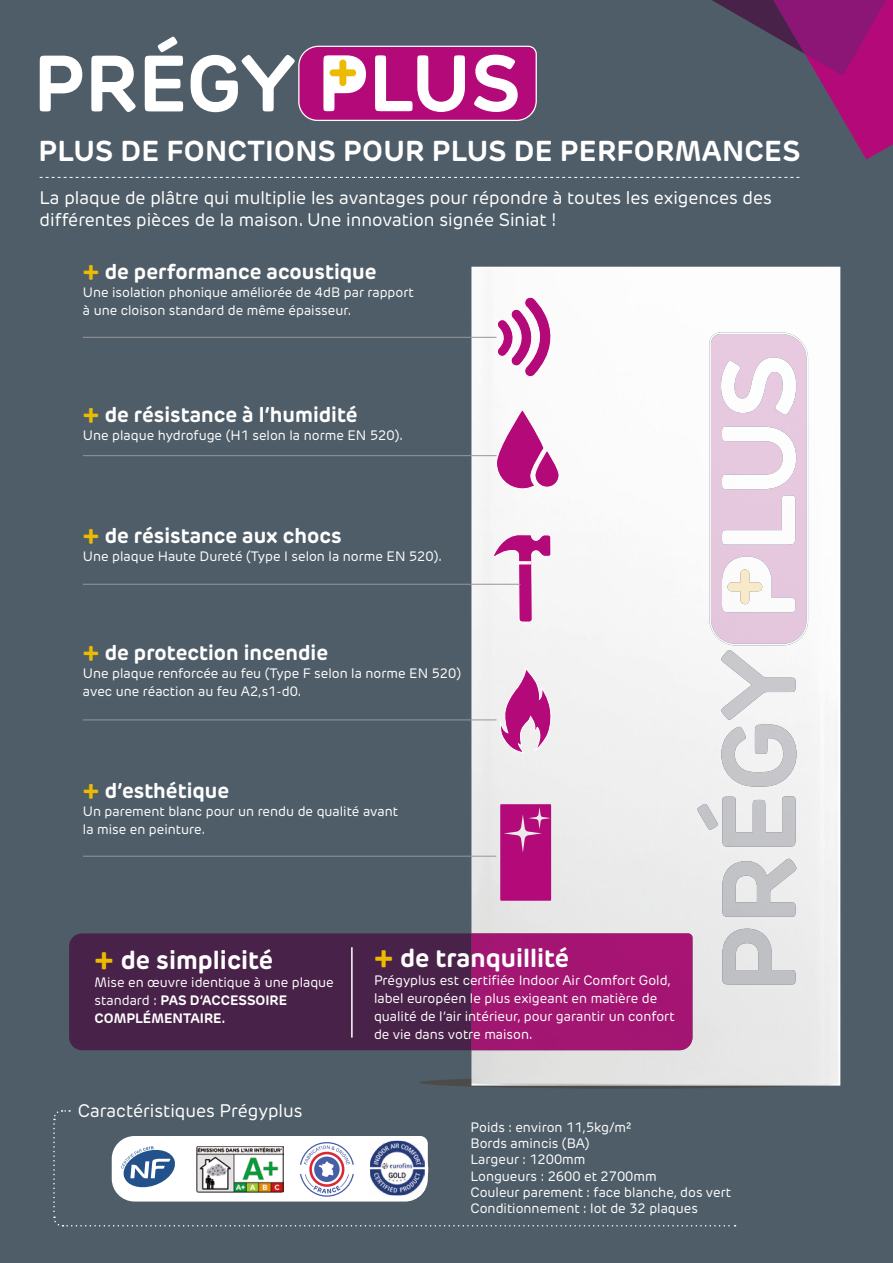
<style>
.page{position:relative;width:893px;height:1263px;background:#4e5d68}
.page>*{position:absolute;margin:0;border:0;box-sizing:border-box;transform-origin:0 0}
.t1{font:700 28.5px "New Rubrik Edge";letter-spacing:.01em;color:#fff}
.t2{font:700 25.5px "New Rubrik Edge";color:#fff}
.t3{font:700 21px "New Rubrik Edge";color:#fff}
.t4{font:18px/21.6px "New Rubrik Edge";color:#fff}
.t5{font:13.5px/18px "New Rubrik Edge";color:#fff}
.s1{font-size:27px;color:#ecba00}
.s2{font-size:31.5px;color:#ecba00}
.s3{font-weight:700}
</style>
<div class="page">
<svg style="left:420px;top:1077px;width:419px;height:12px"></svg>
<svg style="left:40px;top:177px;width:759px;height:1px"></svg>
<img style="left:471px;top:267px;width:369px;height:818px">
<svg style="left:712px;top:0;width:181px;height:159px"></svg>
<svg style="left:496px;top:296px;width:60px;height:81px;background:#e1a3cb"></svg>
<svg style="left:535px;top:450px;width:24px;height:37px"></svg>
<div style="left:535px;top:450px;width:24px;height:37px;border:1px solid #fff;border-radius:12px"></div>
<svg style="left:496px;top:409px;width:48px;height:80px;background:#cf67ab"></svg>
<svg style="left:493px;top:534px;width:58px;height:123px;background:#e7c0d9"></svg>
<svg style="left:500px;top:668px;width:52px;height:85px;background:#d586b9"></svg>
<hr style="left:83px;top:337px;width:413px;height:1px;background:#979697">
<hr style="left:83px;top:455px;width:413px;height:1px;background:#979697">
<hr style="left:83px;top:584px;width:438px;height:1px;background:#979697">
<hr style="left:83px;top:719px;width:413px;height:1px;background:#979697">
<hr style="left:83px;top:856px;width:413px;height:1px;background:#979697">
<div style="left:69px;top:933px;width:402px;height:117px;background:#492249"></div>
<div style="left:471px;top:933px;width:221px;height:117px;background:#a31672"></div>
<svg style="left:40px;top:56px;width:42px;height:55px"></svg>
<svg style="left:91px;top:56px;width:45px;height:56px"></svg>
<svg style="left:145px;top:37px;width:38px;height:74px"></svg>
<svg style="left:190px;top:45px;width:347px;height:76px"></svg>
<svg style="left:500px;top:804px;width:51px;height:97px;background:#b7177f"></svg>
<img style="left:709px;top:332px;width:99px;height:313px">
<img style="left:722px;top:929px;width:73px;height:55px">
<img style="left:722px;top:859px;width:74px;height:58px">
<img style="left:697px;top:796px;width:98px;height:51px">
<img style="left:721px;top:724px;width:75px;height:63px">
<img style="left:721px;top:650px;width:74px;height:70px">
<img style="left:722px;top:556px;width:73px;height:56px">
<img style="left:722px;top:495px;width:73px;height:50px">
<img style="left:722px;top:427px;width:74px;height:62px">
<img style="left:721px;top:357px;width:75px;height:58px">
<img style="left:727px;top:569px;width:35px;height:35px">
<hr style="left:351px;top:947px;width:2px;height:90px;background:#fff">
<svg style="left:53px;top:1110px;width:683px;height:117px"></svg>
<h1 class="t1" style="left:39px;top:133px;width:763px">PLUS DE FONCTIONS POUR PLUS DE PERFORMANCES</h1>
<h3 class="t4" style="left:40px;top:187px;width:734px">La plaque de plâtre qui multiplie les avantages pour répondre à toutes les exigences des différentes pièces de la maison. Une innovation signée Siniat !</h3>
<h3 class="t3" style="left:83px;top:259px;width:295px"><span class="s1">+</span> de performance acoustique</h3>
<p class="t5" style="left:83px;top:283px;width:332px">Une isolation phonique améliorée de 4dB par rapport à une cloison standard de même épaisseur.</p>
<h3 class="t3" style="left:83px;top:401px;width:276px"><span class="s1">+</span> de résistance à l’humidité</h3>
<p class="t5" style="left:83px;top:426px;width:321px">Une plaque hydrofuge (H1 selon la norme EN 520).</p>
<h3 class="t3" style="left:83px;top:522px;width:260px"><span class="s1">+</span> de résistance aux chocs</h3>
<p class="t5" style="left:83px;top:547px;width:360px">Une plaque Haute Dureté (Type I selon la norme EN 520).</p>
<h3 class="t3" style="left:83px;top:639px;width:247px"><span class="s1">+</span> de protection incendie</h3>
<p class="t5" style="left:83px;top:664px;width:380px">Une plaque renforcée au feu (Type F selon la norme EN 520) avec une réaction au feu A2,s1-d0.</p>
<h3 class="t3" style="left:83px;top:778px;width:148px"><span class="s1">+</span> d’esthétique</h3>
<p class="t5" style="left:83px;top:803px;width:317px">Un parement blanc pour un rendu de qualité avant la mise en peinture.</p>
<h2 class="t2" style="left:95px;top:944px;width:180px"><span class="s2">+</span> de simplicité</h2>
<p class="t5" style="left:95px;top:973px;width:241px">Mise en œuvre identique à une plaque standard : <span class="s3">PAS D’ACCESSOIRE<br>COMPLÉMENTAIRE.</span></p>
<h3 class="t4" style="left:78px;top:1100px;width:226px">Caractéristiques Prégyplus</h3>
<h2 class="t2" style="left:374px;top:942px;width:197px"><span class="s2">+</span> de tranquillité</h2>
<p class="t5" style="left:374px;top:971px;width:302px">Prégyplus est certifiée Indoor Air Comfort Gold, label européen le plus exigeant en matière de qualité de l’air intérieur, pour garantir un confort de vie dans votre maison.</p>
<p class="t5" style="left:471px;top:1119px;width:262px;line-height:16.2px">Poids : environ 11,5kg/m²<br>Bords amincis (BA)<br>Largeur : 1200mm<br>Longueurs : 2600 et 2700mm<br>Couleur parement : face blanche, dos vert<br>Conditionnement : lot de 32 plaques</p>
</div>
